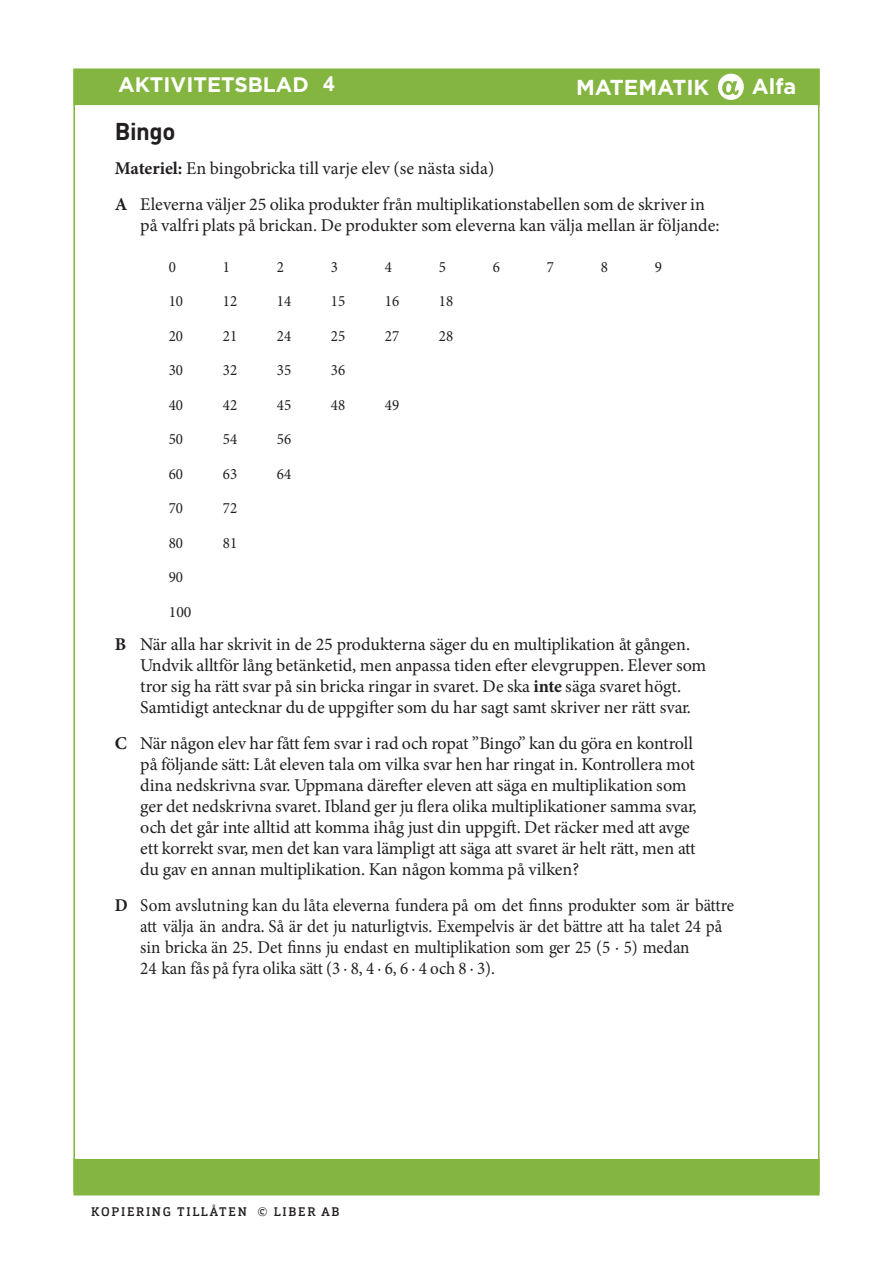
<style>
.page{position:relative;width:893px;height:1263px;background:#fff}
.page>*{position:absolute;margin:0;border:0;box-sizing:border-box;transform-origin:0 0}
.R_OH{font:700 24px "DIN Pro";letter-spacing:-.02em;color:#231f20}
.t1{font:700 21.6px "Gotham";color:#fff}
.t2{font:700 21px "Gotham";color:#fff}
.Antal_ratt{font:700 21px "Arial";color:#fff}
.Uppgift_Bröd{font:18px/21px "Minion Pro";color:#231f20}
.Uppgift_Bröd-2{font:18px/21px "Minion Pro";color:#231f20;scale:.95 1}
.Table_Paragraph{font:15.75px "Minion Pro";color:#231f20;scale:.95 1}
.Table_Paragraph-2{font:15.75px "Minion Pro";color:#231f20}
.t3{font:500 12.3px "Orgon Slab";letter-spacing:.14em;color:#231f20}
.Pagina_V{font:700 9px "DIN Pro";letter-spacing:.11em;color:#231f20}
.s1{font-weight:700}
</style>
<div class="page">
<div style="left:74px;top:69px;width:745px;height:35px;background:#84b540"></div>
<div style="left:73px;top:69px;width:746px;height:36px;border:2px solid #84b540"></div>
<div style="left:74px;top:1160px;width:745px;height:35px;background:#84b540"></div>
<div style="left:73px;top:1159px;width:746px;height:36px;border:2px solid #84b540"></div>
<div style="left:718px;top:74px;width:26px;height:26px;background:#fff;border-radius:50%"></div>
<svg style="left:721px;top:80px;width:18px;height:16px"></svg>
<p class="Antal_ratt" style="left:323px;top:69px;width:13px">4</p>
<p class="t2" style="left:118px;top:71px;width:192px">AKTIVITETSBLAD</p>
<p class="R_OH" style="left:115px;top:115px;width:62px">Bingo</p>
<p class="Uppgift_Bröd" style="left:115px;top:157px;width:381px"><span class="s1">Materiel:</span> En bingobricka till varje elev (se nästa sida)</p>
<p class="Uppgift_Bröd" style="left:140px;top:193px;width:581px;text-indent:-26px"><span class="s1">A</span> Eleverna väljer 25 olika produkter från multiplikationstabellen som de skriver in på valfri plats på brickan. De produkter som eleverna kan välja mellan är följande:</p>
<p class="Table_Paragraph" style="left:169px;top:256px;width:9px">0</p>
<p class="Table_Paragraph" style="left:223px;top:256px;width:9px">1</p>
<p class="Table_Paragraph" style="left:277px;top:256px;width:9px">2</p>
<p class="Table_Paragraph" style="left:331px;top:256px;width:9px">3</p>
<p class="Table_Paragraph" style="left:385px;top:256px;width:9px">4</p>
<p class="Table_Paragraph" style="left:439px;top:256px;width:9px">5</p>
<p class="Table_Paragraph" style="left:493px;top:256px;width:9px">6</p>
<p class="Table_Paragraph" style="left:547px;top:256px;width:9px">7</p>
<p class="Table_Paragraph" style="left:601px;top:256px;width:9px">8</p>
<p class="Table_Paragraph" style="left:655px;top:256px;width:9px">9</p>
<p class="Table_Paragraph" style="left:169px;top:291px;width:17px">10</p>
<p class="Table_Paragraph" style="left:223px;top:291px;width:17px">12</p>
<p class="Table_Paragraph" style="left:277px;top:291px;width:17px">14</p>
<p class="Table_Paragraph" style="left:331px;top:291px;width:17px">15</p>
<p class="Table_Paragraph" style="left:385px;top:291px;width:17px">16</p>
<p class="Table_Paragraph" style="left:439px;top:291px;width:17px">18</p>
<p class="Table_Paragraph" style="left:169px;top:325px;width:17px">20</p>
<p class="Table_Paragraph" style="left:223px;top:325px;width:17px">21</p>
<p class="Table_Paragraph" style="left:277px;top:325px;width:17px">24</p>
<p class="Table_Paragraph" style="left:331px;top:325px;width:17px">25</p>
<p class="Table_Paragraph" style="left:385px;top:325px;width:17px">27</p>
<p class="Table_Paragraph" style="left:439px;top:325px;width:17px">28</p>
<p class="Table_Paragraph" style="left:169px;top:360px;width:17px">30</p>
<p class="Table_Paragraph" style="left:223px;top:360px;width:17px">32</p>
<p class="Table_Paragraph" style="left:277px;top:360px;width:17px">35</p>
<p class="Table_Paragraph" style="left:331px;top:360px;width:17px">36</p>
<p class="Table_Paragraph" style="left:169px;top:394px;width:17px">40</p>
<p class="Table_Paragraph" style="left:223px;top:394px;width:17px">42</p>
<p class="Table_Paragraph" style="left:277px;top:394px;width:17px">45</p>
<p class="Table_Paragraph" style="left:331px;top:394px;width:17px">48</p>
<p class="Table_Paragraph" style="left:385px;top:394px;width:17px">49</p>
<p class="Table_Paragraph" style="left:169px;top:429px;width:17px">50</p>
<p class="Table_Paragraph" style="left:223px;top:429px;width:17px">54</p>
<p class="Table_Paragraph" style="left:277px;top:429px;width:17px">56</p>
<p class="Table_Paragraph" style="left:169px;top:463px;width:17px">60</p>
<p class="Table_Paragraph" style="left:223px;top:463px;width:17px">63</p>
<p class="Table_Paragraph" style="left:277px;top:463px;width:17px">64</p>
<p class="Table_Paragraph" style="left:169px;top:498px;width:17px">70</p>
<p class="Table_Paragraph" style="left:223px;top:498px;width:17px">72</p>
<p class="Table_Paragraph" style="left:169px;top:532px;width:17px">80</p>
<p class="Table_Paragraph" style="left:223px;top:532px;width:17px">81</p>
<p class="Table_Paragraph" style="left:169px;top:567px;width:17px">90</p>
<p class="Table_Paragraph-2" style="left:169px;top:601px;width:24px">100</p>
<p class="Uppgift_Bröd" style="left:140px;top:634px;width:567px;text-indent:-26px"><span class="s1">B</span> När alla har skrivit in de 25 produkterna säger du en multiplikation åt gången.<br>Undvik alltför lång betänketid, men anpassa tiden efter elevgruppen. Elever som tror sig ha rätt svar på sin bricka ringar in svaret. De ska <span class="s1">inte</span> säga svaret högt.<br>Samtidigt antecknar du de uppgifter som du har sagt samt skriver ner rätt svar.</p>
<p class="Uppgift_Bröd" style="left:140px;top:733px;width:558px;text-indent:-26px"><span class="s1">C</span> När någon elev har fått fem svar i rad och ropat ”Bingo” kan du göra en kontroll på följande sätt: Låt eleven tala om vilka svar hen har ringat in. Kontrollera mot dina nedskrivna svar. Uppmana därefter eleven att säga en multiplikation som ger det nedskrivna svaret. Ibland ger ju flera olika multiplikationer samma svar, och det går inte alltid att komma ihåg just din uppgift. Det räcker med att avge ett korrekt svar, men det kan vara lämpligt att säga att svaret är helt rätt, men att du gav en annan multiplikation. Kan någon komma på vilken?</p>
<p class="Uppgift_Bröd-2" style="left:140px;top:895px;width:626px;text-indent:-26px"><span class="s1">D</span> Som avslutning kan du låta eleverna fundera på om det finns produkter som är bättre att välja än andra. Så är det ju naturligtvis. Exempelvis är det bättre att ha talet 24 på sin bricka än 25. Det finns ju endast en multiplikation som ger 25 (5 · 5) medan<br>24 kan fås på fyra olika sätt (3 · 8, 4 · 6, 6 · 4 och 8 · 3).</p>
<p class="t1" style="left:576px;top:73px;width:135px">MATEMATIK</p>
<p class="t1" style="left:752px;top:72px;width:46px">Alfa</p>
<p class="Pagina_V" style="left:115px;top:1201px;width:212px">KOPIERING TILLÅTEN • ALFA © LIBER AB</p>
<p class="Pagina_V" style="left:115px;top:1201px;width:83px">HEJ © LIBER AB</p>
<p class="t3" style="left:91px;top:1204px;width:250px">KOPIERING TILLÅTEN © LIBER AB</p>
</div>
